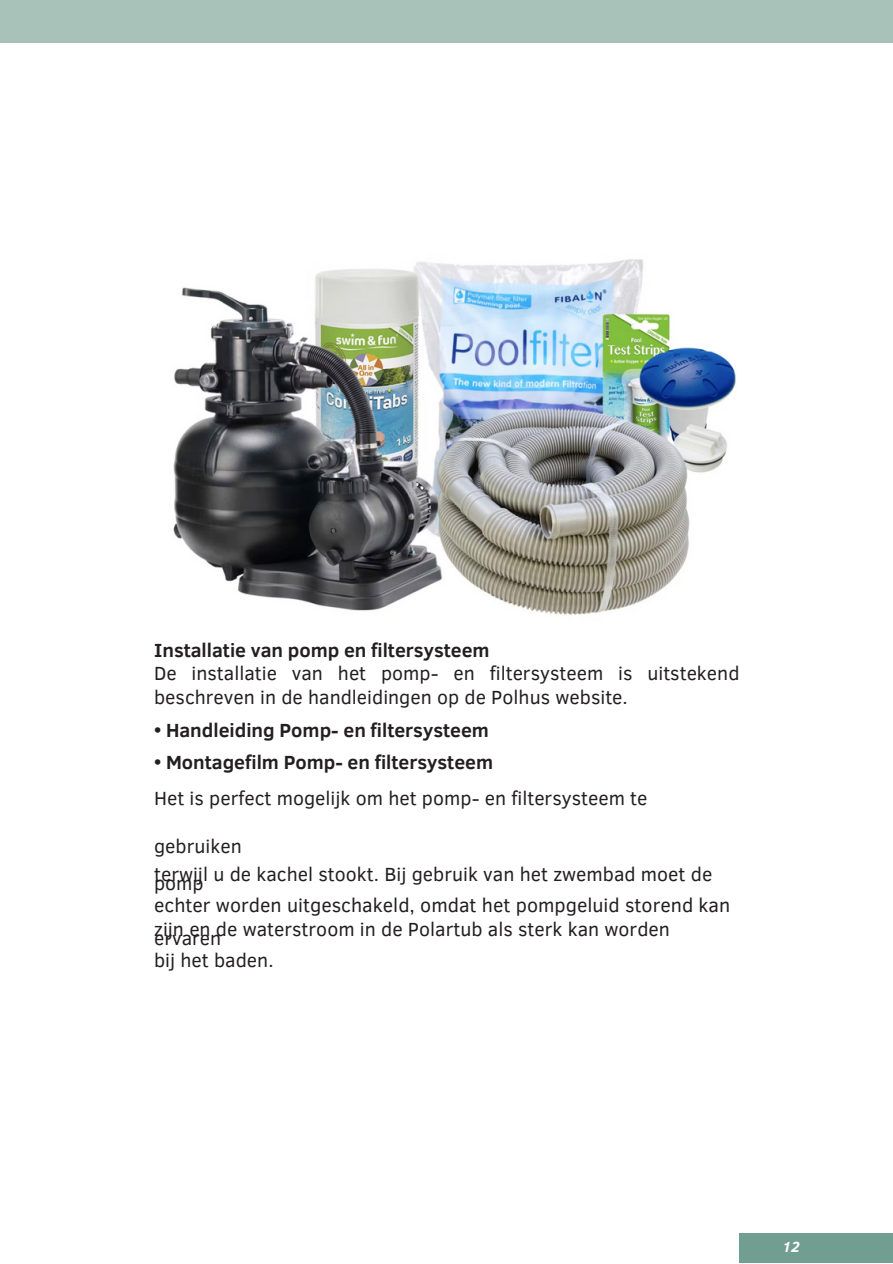
<style>
.page{position:relative;width:893px;height:1264px;background:#fff}
.page>*{position:absolute;margin:0;border:0;box-sizing:border-box;transform-origin:0 0}
.t1{font:19.65px "Clear Sans";color:#231f20}
.t2{font:19.5px/23.7px "Clear Sans";color:#231f20}
.t3{font:700 19.5px "Clear Sans";color:#231f20}
.t4{font:italic 700 15px "Clear Sans";color:#fff}
.s1{font-weight:700}
</style>
<div class="page">
<img style="left:173px;top:259px;width:563px;height:356px">
<div style="left:0;top:0;width:892px;height:43px;background:#a8c2ba"></div>
<div style="left:739px;top:1232px;width:153px;height:30px;background:#729e91"></div>
<h1 class="t2" style="left:154px;top:637px;width:587px"><span class="s1">Installatie van pomp en filtersysteem<br></span>De installatie van het pomp- en filtersysteem is uitstekend beschreven in de handleidingen op de Polhus website.</h1>
<h1 class="t3" style="left:154px;top:715px;width:336px">• Handleiding Pomp- en filtersysteem</h1>
<h1 class="t2" style="left:154px;top:743px;width:495px;line-height:36px"><span class="s1">• Montagefilm Pomp- en filtersysteem<br></span>Het is perfect mogelijk om het pomp- en filtersysteem te</h1>
<h1 class="t2" style="left:154px;top:830px;width:559px;line-height:28.2px">gebruiken<br>terwijl u de kachel stookt. Bij gebruik van het zwembad moet de</h1>
<h1 class="t2" style="left:154px;top:870px;width:51px">pomp</h1>
<h1 class="t1" style="left:154px;top:891px;width:577px">echter worden uitgeschakeld, omdat het pompgeluid storend kan</h1>
<h1 class="t2" style="left:154px;top:916px;width:517px">zijn en de waterstroom in de Polartub als sterk kan worden</h1>
<h1 class="t2" style="left:154px;top:925px;width:121px;line-height:22.5px">ervaren<br>bij het baden.</h1>
<p class="t4" style="left:782px;top:1235px;width:19px">12</p>
</div>
